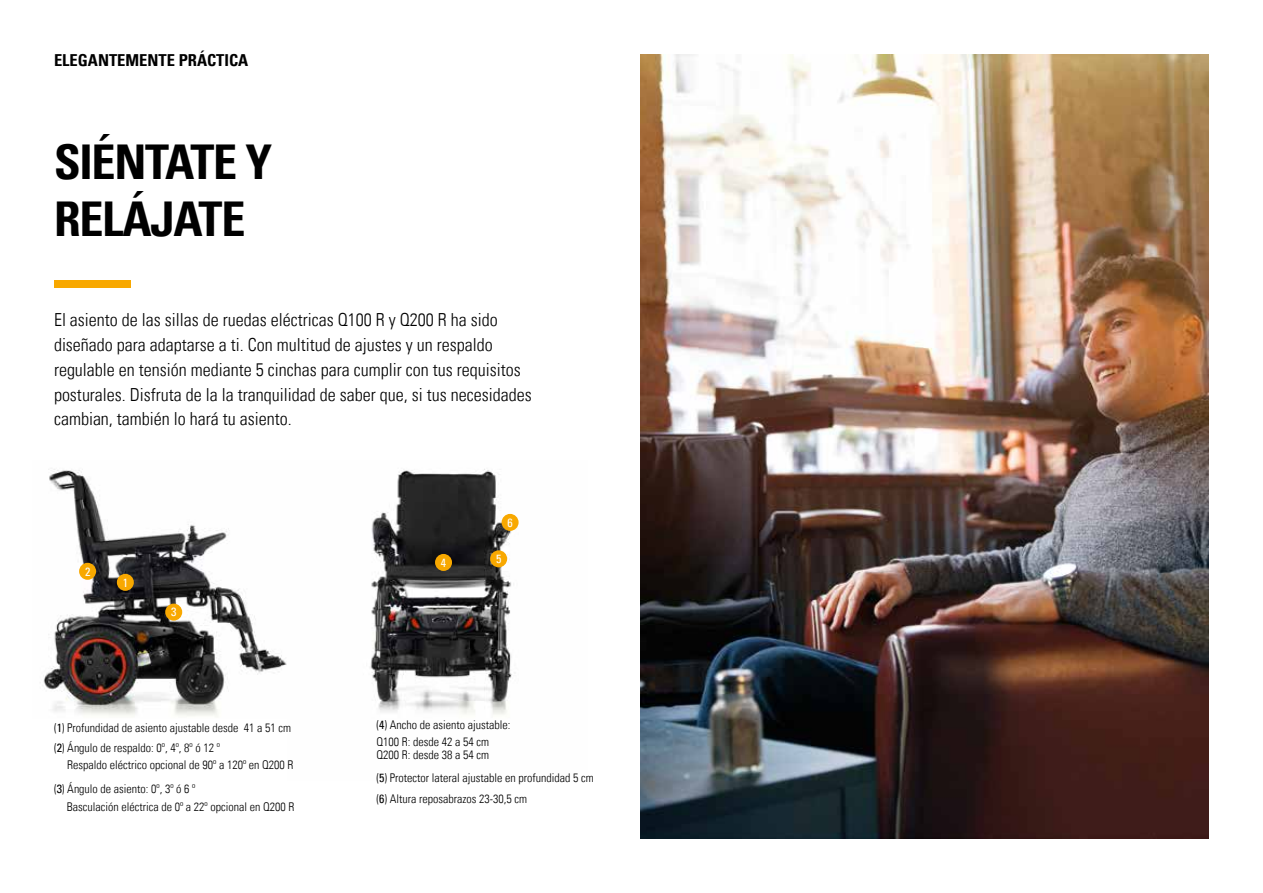
<style>
.page{position:relative;width:1263px;height:893px;background:#fff}
.page>*{position:absolute;margin:0;border:0;box-sizing:border-box;transform-origin:0 0}
.t1{font:48px/57.6px "Univers Com 67 Bold Cond";letter-spacing:-.025em;color:#000}
.t2{font:18px/24.8px "Univers Com 47 Light Cond";color:#000}
.t3{font:16.5px "Univers Com 67 Bold Cond";color:#000}
.t4{font:12px/21.8px "Univers Com 47 Light Cond";color:#000}
.t5{font:condensed 12px "Univers Com 57";color:#fff}
.s1{font-family:"Univers Com 57";font-stretch:condensed}
</style>
<div class="page">
<img style="left:640px;top:55px;width:568px;height:783px">
<img style="left:40px;top:469px;width:247px;height:248px">
<img style="left:370px;top:469px;width:149px;height:246px">
<div style="left:117px;top:574px;width:17px;height:17px;background:#f8a800;border-radius:50%"></div>
<div style="left:165px;top:604px;width:17px;height:17px;background:#f8a800;border-radius:50%"></div>
<div style="left:79px;top:563px;width:17px;height:17px;background:#f8a800;border-radius:50%"></div>
<div style="left:435px;top:554px;width:17px;height:17px;background:#f8a800;border-radius:50%"></div>
<div style="left:490px;top:550px;width:17px;height:17px;background:#f8a800;border-radius:50%"></div>
<div style="left:502px;top:514px;width:17px;height:17px;background:#f8a800;border-radius:50%"></div>
<div style="left:54px;top:280px;width:77px;height:8px;background:#f8a800"></div>
<h3 class="t3" style="left:54px;top:50px;width:196px">ELEGANTEMENTE PRÁCTICA</h3>
<h1 class="t1" style="left:54px;top:133px;width:220px">SIÉNTATE Y<br>RELÁJATE</h1>
<p class="t2" style="left:54px;top:308px;width:479px">El asiento de las sillas de ruedas eléctricas Q100 R y Q200 R ha sido diseñado para adaptarse a ti. Con multitud de ajustes y un respaldo regulable en tensión mediante 5 cinchas para cumplir con tus requisitos posturales. Disfruta de la la tranquilidad de saber que, si tus necesidades cambian, también lo hará tu asiento.</p>
<p class="t5" style="left:85px;top:564px;width:7px">2</p>
<p class="t5" style="left:123px;top:575px;width:7px">1</p>
<p class="t5" style="left:171px;top:605px;width:7px">3</p>
<p class="t4" style="left:54px;top:717px;width:239px;line-height:20.4px">(<span class="s1">1</span>) Profundidad de asiento ajustable desde 41 a 51 cm (<span class="s1">2</span>) Ángulo de respaldo: 0º, 4º, 8º ó 12 º</p>
<p class="t4" style="left:54px;top:778px;width:143px">(<span class="s1">3</span>) Ángulo de asiento: 0º, 3º ó 6 º</p>
<p class="t4" style="left:67px;top:754px;width:228px">Respaldo eléctrico opcional de 90º a 120º en Q200 R</p>
<p class="t4" style="left:67px;top:796px;width:229px">Basculación eléctrica de 0º a 22º opcional en Q200 R</p>
<p class="t5" style="left:507px;top:515px;width:7px">6</p>
<p class="t5" style="left:441px;top:555px;width:7px">4</p>
<p class="t5" style="left:496px;top:551px;width:7px">5</p>
<p class="t4" style="left:376px;top:717px;width:135px;line-height:16.5px">(<span class="s1">4</span>) Ancho de asiento ajustable:<br>Q100 R: desde 42 a 54 cm</p>
<p class="t4" style="left:376px;top:744px;width:219px">Q200 R: desde 38 a 54 cm<br>(<span class="s1">5</span>) Protector lateral ajustable en profundidad 5 cm (<span class="s1">6</span>) Altura reposabrazos 23-30,5 cm</p>
</div>
